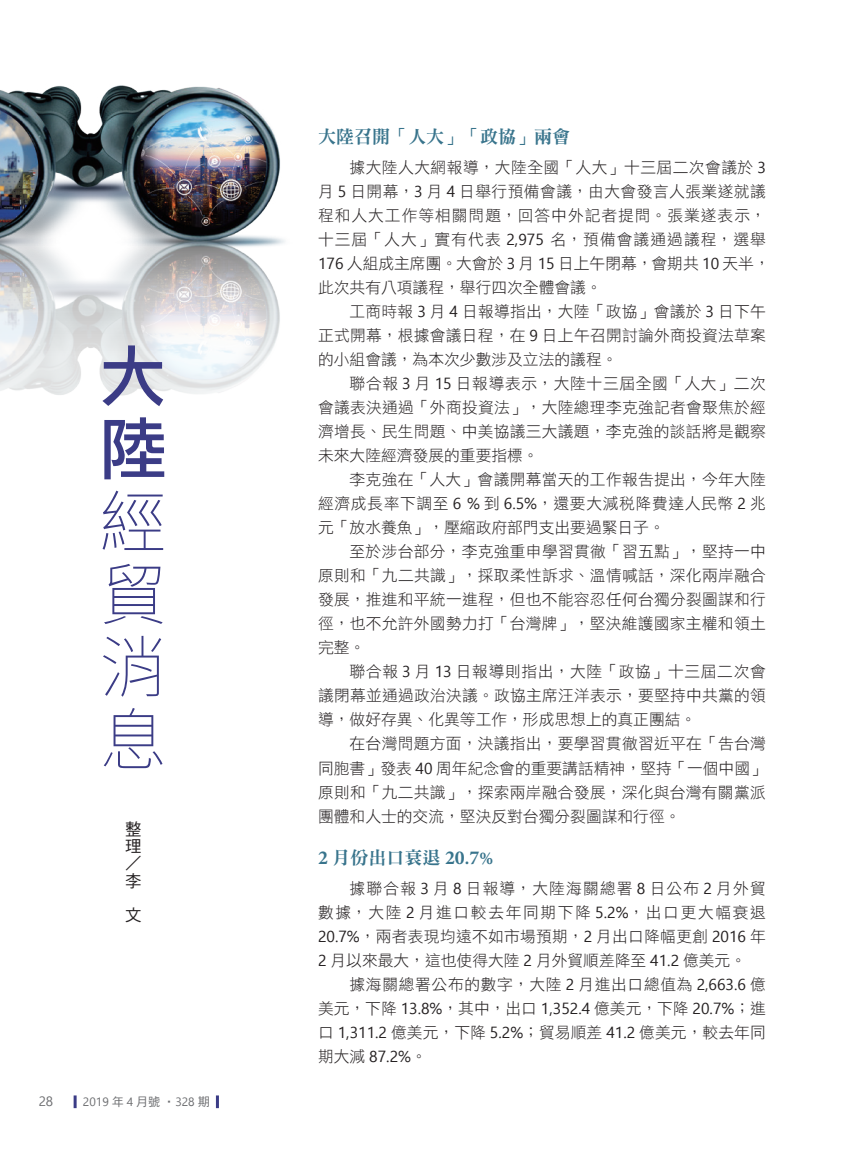
<style>
.page{position:relative;width:851px;height:1149px;background:#fff}
.page>*{position:absolute;margin:0;border:0;box-sizing:border-box;transform-origin:0 0}
.t1{font:100 67.5px/72.6px "Noto Sans CJ Ktc";color:#3b3c86;text-align:justify}
.t2{font:67.5px/72.6px "DF Li Hei W5 WIN BF";color:#3b3c86}
.內文-標{font:18px "DF Ming Std W9";color:#38748c}
.t3{font:16.5px/17.2px "DF Hei Std W5";color:#231f20;text-align:justify}
.內文-首空2字{font:15.75px/24px "DF Hei Std W3";letter-spacing:.015em;color:#231f20;text-align:justify}
.頁碼{font:13.5px "Ebrima";color:#6c6d70}
.t4{font:12px "Nirmala UI";color:#6c6d70}
.s1{font-family:"DF Hei Std W5"}
.s2{font-family:"DF Ming Std W7"}
.s3{font-family:"Ebrima"}
.s4{font-family:"Minion Pro";font-weight:700;font-size:19.8px}
.s5{font-family:"Minion Pro";font-weight:700}
</style>
<div class="page">
<img style="left:0;top:85px;width:280px;height:83px">
<img style="left:0;top:168px;width:285px;height:228px">
<svg style="left:74px;top:1095px;width:3px;height:12px"></svg>
<svg style="left:216px;top:1095px;width:3px;height:12px"></svg>
<h1 class="t2" style="left:100px;top:339px;width:66px">大陸</h1>
<h1 class="t1" style="left:100px;top:487px;width:65px">經貿消息</h1>
<p class="t3" style="left:125px;top:819px;width:17px">整理／李</p>
<p class="t3" style="left:125px;top:906px;width:17px">文</p>
<p class="頁碼" style="left:39px;top:1091px;width:16px">28</p>
<p class="t4" style="left:83px;top:1091px;width:128px">2019 <span class="s1">年</span> 4 <span class="s1">月號 ‧</span>328 <span class="s1">期</span></p>
<p class="內文-標" style="left:318px;top:127px;width:253px">大陸召開<span class="s2">「</span>人大<span class="s2">」「</span>政協<span class="s2">」</span>兩會</p>
<p class="內文-首空2字" style="left:318px;top:155px;width:453px;text-align:left;text-indent:31px">據大陸人大網報導，大陸全國「人大」十三屆二次會議於 <span class="s3">3</span>月 <span class="s3">5</span> 日開幕，<span class="s3">3</span> 月 <span class="s3">4</span> 日舉行預備會議，由大會發言人張業遂就議程和人大工作等相關問題，回答中外記者提問。張業遂表示，十三屆「人大」實有代表 <span class="s3">2,975</span> 名，預備會議通過議程，選舉<br><span class="s3">176</span> 人組成主席團。大會於 <span class="s3">3</span> 月 <span class="s3">15</span> 日上午閉幕，會期共 <span class="s3">10</span> 天半，此次共有八項議程，舉行四次全體會議。</p>
<p class="內文-首空2字" style="left:318px;top:299px;width:449px;text-indent:31px">工商時報 <span class="s3">3</span> 月 <span class="s3">4</span> 日報導指出，大陸「政協」會議於 <span class="s3">3</span> 日下午正式開幕，根據會議日程，在 <span class="s3">9</span> 日上午召開討論外商投資法草案的小組會議，為本次少數涉及立法的議程。</p>
<p class="內文-首空2字" style="left:318px;top:371px;width:449px;text-indent:31px">聯合報 <span class="s3">3</span> 月 <span class="s3">15</span> 日報導表示，大陸十三屆全國「人大」二次會議表決通過「外商投資法」，大陸總理李克強記者會聚焦於經濟增長、民生問題、中美協議三大議題，李克強的談話將是觀察未來大陸經濟發展的重要指標。</p>
<p class="內文-首空2字" style="left:318px;top:467px;width:449px;text-indent:31px">李克強在「人大」會議開幕當天的工作報告提出，今年大陸經濟成長率下調至 <span class="s3">6 %</span> 到 <span class="s3">6.5%</span>，還要大減稅降費達人民幣 <span class="s3">2</span> 兆元「放水養魚」，壓縮政府部門支出要過緊日子。</p>
<p class="內文-首空2字" style="left:318px;top:539px;width:449px;text-indent:31px">至於涉台部分，李克強重申學習貫徹「習五點」，堅持一中原則和「九二共識」，採取柔性訴求、溫情喊話，深化兩岸融合發展，推進和平統一進程，但也不能容忍任何台獨分裂圖謀和行徑，也不允許外國勢力打「台灣牌」，堅決維護國家主權和領土完整。</p>
<p class="內文-首空2字" style="left:318px;top:659px;width:449px;text-indent:31px">聯合報 <span class="s3">3</span> 月 <span class="s3">13</span> 日報導則指出，大陸「政協」十三屆二次會議閉幕並通過政治決議。政協主席汪洋表示，要堅持中共黨的領導，做好存異、化異等工作，形成思想上的真正團結。</p>
<p class="內文-首空2字" style="left:318px;top:731px;width:449px;text-indent:31px">在台灣問題方面，決議指出，要學習貫徹習近平在「告台灣同胞書」發表 <span class="s3">40</span> 周年紀念會的重要講話精神，堅持「一個中國」原則和「九二共識」，探索兩岸融合發展，深化與台灣有關黨派團體和人士的交流，堅決反對台獨分裂圖謀和行徑。</p>
<p class="內文-標" style="left:318px;top:847px;width:176px"><span class="s4">2</span> 月份出口衰退 <span class="s4">20</span><span class="s5">.</span><span class="s4">7</span><span class="s5">%</span></p>
<p class="內文-首空2字" style="left:318px;top:875px;width:449px;text-indent:31px">據聯合報 <span class="s3">3</span> 月 <span class="s3">8</span> 日報導，大陸海關總署 <span class="s3">8</span> 日公布 <span class="s3">2</span> 月外貿數據，大陸 <span class="s3">2</span> 月進口較去年同期下降 <span class="s3">5.2%</span>，出口更大幅衰退<span class="s3">20.7%</span>，兩者表現均遠不如市場預期，<span class="s3">2</span> 月出口降幅更創 <span class="s3">2016</span> 年<span class="s3">2</span> 月以來最大，這也使得大陸 <span class="s3">2</span> 月外貿順差降至 <span class="s3">41.2</span> 億美元。</p>
<p class="內文-首空2字" style="left:318px;top:971px;width:449px;text-indent:31px">據海關總署公布的數字，大陸 <span class="s3">2</span> 月進出口總值為 <span class="s3">2,663.6</span> 億美元，下降 <span class="s3">13.8%</span>，其中，出口 <span class="s3">1,352.4</span> 億美元，下降 <span class="s3">20.7%</span>；進口 <span class="s3">1,311.2</span> 億美元，下降 <span class="s3">5.2%</span>；貿易順差 <span class="s3">41.2</span> 億美元，較去年同期大減 <span class="s3">87.2%</span>。</p>
</div>
